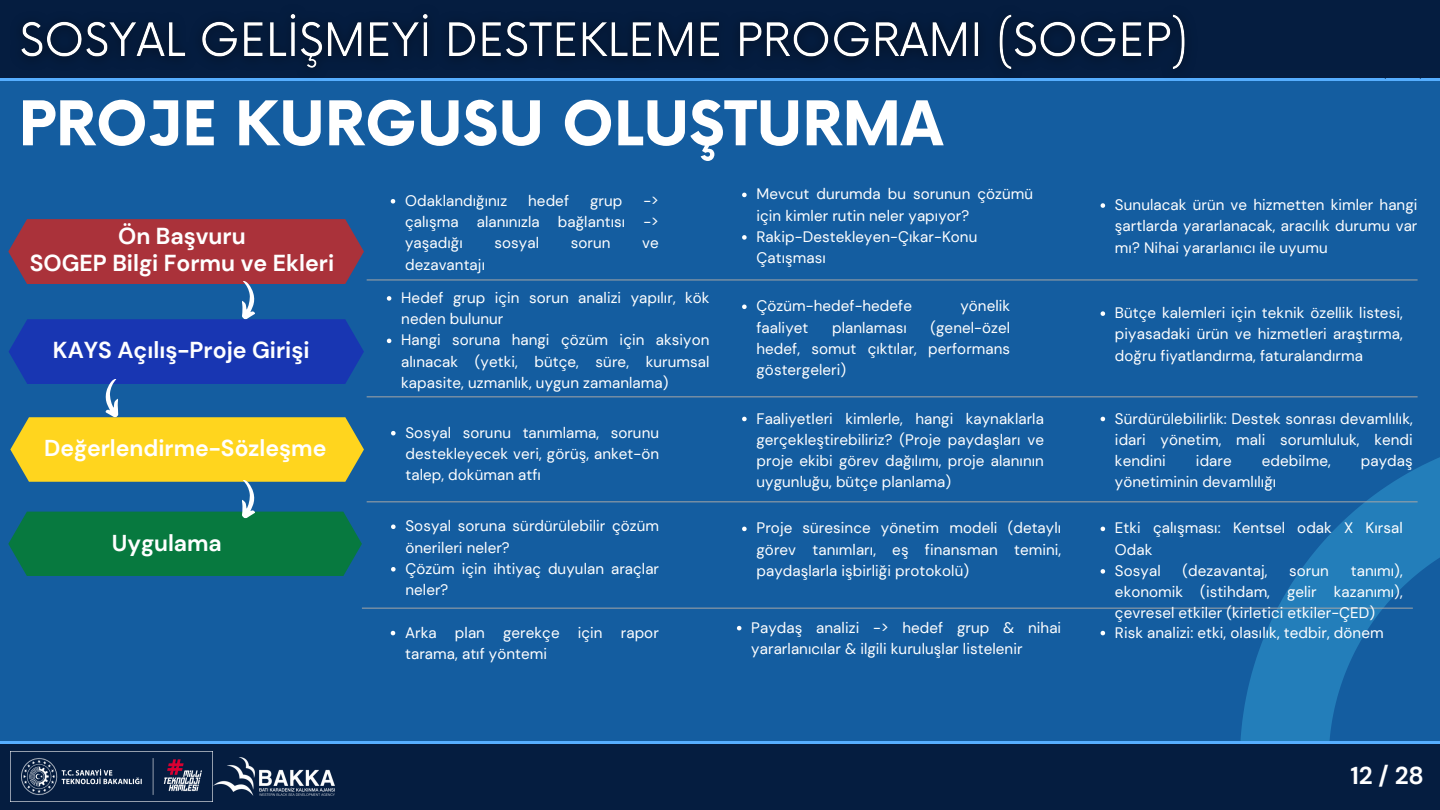
<style>
.page{position:relative;width:1440px;height:810px;background:#145da0}
.page>*{position:absolute;margin:0;border:0;box-sizing:border-box;transform-origin:0 0}
.t1{font:700 60px "Now";color:#fff}
.t2{font:700 24.4px "DM Sans";color:#fff}
.t3{font:700 23.1px "DM Sans";color:#fff}
.t4{font:700 23px "DM Sans";color:#fff}
.t5{font:700 22.9px "DM Sans";color:#fff}
.t6{font:15.2px/21.2px "DM Sans";letter-spacing:.005em;color:#fff;text-align:justify}
</style>
<div class="page">
<div style="left:0;top:0;width:1440px;height:81px;background:#051d40"></div>
<img style="left:4px;top:0;width:1198px;height:81px">
<svg style="left:1240px;top:457px;width:200px;height:284px"></svg>
<div style="left:0;top:741px;width:1440px;height:69px;background:#051d40"></div>
<img style="left:10px;top:752px;width:203px;height:50px">
<img style="left:213px;top:758px;width:122px;height:37px">
<svg style="left:1416px;top:0;width:9px;height:9px"></svg>
<svg style="left:1381px;top:0;width:9px;height:9px"></svg>
<svg style="left:1434px;top:18px;width:6px;height:8px"></svg>
<svg style="left:1398px;top:18px;width:9px;height:8px"></svg>
<svg style="left:1416px;top:35px;width:9px;height:9px"></svg>
<svg style="left:1381px;top:35px;width:9px;height:9px"></svg>
<svg style="left:1434px;top:53px;width:6px;height:8px"></svg>
<svg style="left:1398px;top:53px;width:9px;height:8px"></svg>
<svg style="left:1416px;top:70px;width:9px;height:9px"></svg>
<svg style="left:1381px;top:70px;width:9px;height:9px"></svg>
<hr style="left:367px;top:280px;width:1051px;height:1px;background:#a6a6a6">
<hr style="left:367px;top:396px;width:1051px;height:1px;background:#a6a6a6">
<hr style="left:367px;top:501px;width:1051px;height:1px;background:#a6a6a6">
<hr style="left:362px;top:608px;width:1051px;height:1px;background:#a6a6a6">
<svg style="left:391px;top:199px;width:4px;height:5px"></svg>
<svg style="left:387px;top:296px;width:4px;height:5px"></svg>
<svg style="left:387px;top:339px;width:4px;height:4px"></svg>
<svg style="left:737px;top:626px;width:4px;height:4px"></svg>
<svg style="left:391px;top:431px;width:5px;height:4px"></svg>
<svg style="left:391px;top:525px;width:5px;height:4px"></svg>
<svg style="left:391px;top:567px;width:5px;height:5px"></svg>
<svg style="left:742px;top:193px;width:5px;height:4px"></svg>
<svg style="left:742px;top:235px;width:5px;height:5px"></svg>
<svg style="left:391px;top:631px;width:4px;height:4px"></svg>
<svg style="left:742px;top:305px;width:5px;height:4px"></svg>
<svg style="left:742px;top:417px;width:5px;height:4px"></svg>
<svg style="left:742px;top:527px;width:5px;height:4px"></svg>
<svg style="left:1101px;top:311px;width:4px;height:5px"></svg>
<svg style="left:1101px;top:203px;width:4px;height:5px"></svg>
<svg style="left:1101px;top:417px;width:4px;height:4px"></svg>
<svg style="left:1101px;top:527px;width:4px;height:4px"></svg>
<svg style="left:1101px;top:569px;width:4px;height:5px"></svg>
<svg style="left:1101px;top:631px;width:4px;height:4px"></svg>
<svg style="left:8px;top:219px;width:356px;height:357px"></svg>
<p class="t1" style="left:19px;top:91px;width:926px">PROJE KURGUSU OLUŞTURMA</p>
<p class="t6" style="left:405px;top:190px;width:104px">Odaklandığınız</p>
<p class="t6" style="left:528px;top:190px;width:42px">hedef</p>
<p class="t6" style="left:590px;top:190px;width:34px">grup</p>
<p class="t6" style="left:757px;top:184px;width:278px">Mevcut durumda bu sorunun çözümü için kimler rutin neler yapıyor?</p>
<p class="t6" style="left:757px;top:226px;width:222px">Rakip-Destekleyen-Çıkar-Konu<br>Çatışması</p>
<p class="t6" style="left:405px;top:190px;width:255px;text-indent:238px">-&gt; çalışma alanınızla bağlantısı -&gt; yaşadığı</p>
<p class="t3" style="left:118px;top:222px;width:129px">Ön Başvuru</p>
<p class="t6" style="left:494px;top:233px;width:46px">sosyal</p>
<p class="t6" style="left:571px;top:233px;width:41px">sorun</p>
<p class="t6" style="left:642px;top:233px;width:18px">ve</p>
<p class="t3" style="left:30px;top:249px;width:306px">SOGEP Bilgi Formu ve Ekleri</p>
<p class="t6" style="left:405px;top:254px;width:81px">dezavantajı</p>
<p class="t6" style="left:401px;top:287px;width:310px">Hedef grup için sorun analizi yapılır, kök neden bulunur</p>
<p class="t6" style="left:401px;top:330px;width:310px">Hangi soruna hangi çözüm için aksiyon alınacak (yetki, bütçe, süre, kurumsal kapasite, uzmanlık, uygun zamanlama)</p>
<p class="t6" style="left:757px;top:296px;width:157px">Çözüm-hedef-hedefe</p>
<p class="t6" style="left:960px;top:296px;width:51px">yönelik</p>
<p class="t6" style="left:757px;top:317px;width:53px">faaliyet</p>
<p class="t6" style="left:832px;top:317px;width:76px">planlaması</p>
<p class="t6" style="left:757px;top:317px;width:255px;text-indent:174px">(genel-özel hedef, somut çıktılar, performans göstergeleri)</p>
<p class="t6" style="left:757px;top:408px;width:289px">Faaliyetleri kimlerle, hangi kaynaklarla gerçekleştirebiliriz? (Proje paydaşları ve proje ekibi görev dağılımı, proje alanının uygunluğu, bütçe planlama)</p>
<p class="t6" style="left:757px;top:518px;width:306px">Proje süresince yönetim modeli (detaylı görev tanımları, eş finansman temini, paydaşlarla işbirliği protokolü)</p>
<p class="t4" style="left:53px;top:335px;width:258px">KAYS Açılış-Proje Girişi</p>
<p class="t6" style="left:405px;top:422px;width:255px">Sosyal sorunu tanımlama, sorunu destekleyecek veri, görüş, anket-ön talep, doküman atfı</p>
<p class="t6" style="left:405px;top:516px;width:255px">Sosyal soruna sürdürülebilir çözüm önerileri neler?</p>
<p class="t6" style="left:405px;top:558px;width:255px">Çözüm için ihtiyaç duyulan araçlar neler?</p>
<p class="t5" style="left:44px;top:433px;width:284px">Değerlendirme-Sözleşme</p>
<p class="t5" style="left:112px;top:528px;width:112px">Uygulama</p>
<p class="t6" style="left:405px;top:622px;width:255px">Arka plan gerekçe için rapor tarama, atıf yöntemi</p>
<p class="t6" style="left:751px;top:617px;width:311px">Paydaş analizi -&gt; hedef grup &amp; nihai yararlanıcılar &amp; ilgili kuruluşlar listelenir</p>
<p class="t6" style="left:1115px;top:194px;width:304px">Sunulacak ürün ve hizmetten kimler hangi şartlarda yararlanacak, aracılık durumu var</p>
<p class="t6" style="left:1115px;top:237px;width:214px">mı? Nihai yararlanıcı ile uyumu</p>
<p class="t6" style="left:1115px;top:302px;width:289px">Bütçe kalemleri için teknik özellik listesi, piyasadaki ürün ve hizmetleri araştırma, doğru fiyatlandırma, faturalandırma</p>
<p class="t6" style="left:1115px;top:408px;width:299px">Sürdürülebilirlik: Destek sonrası devamlılık, idari yönetim, mali sorumluluk, kendi kendini</p>
<p class="t6" style="left:1196px;top:450px;width:37px">idare</p>
<p class="t6" style="left:1262px;top:450px;width:70px">edebilme,</p>
<p class="t6" style="left:1361px;top:450px;width:53px">paydaş</p>
<p class="t6" style="left:1115px;top:471px;width:163px">yönetiminin devamlılığı</p>
<p class="t6" style="left:1115px;top:518px;width:289px">Etki çalışması: Kentsel odak X Kırsal<br>Odak</p>
<p class="t6" style="left:1115px;top:560px;width:47px">Sosyal</p>
<p class="t6" style="left:1183px;top:560px;width:86px">(dezavantaj,</p>
<p class="t6" style="left:1289px;top:560px;width:41px">sorun</p>
<p class="t6" style="left:1115px;top:560px;width:289px;text-indent:236px">tanımı), ekonomik (istihdam, gelir kazanımı), çevresel etkiler (kirletici etkiler-ÇED)</p>
<p class="t6" style="left:1115px;top:622px;width:270px">Risk analizi: etki, olasılık, tedbir, dönem</p>
<p class="t2" style="left:1350px;top:759px;width:75px">12 / 28</p>
</div>
